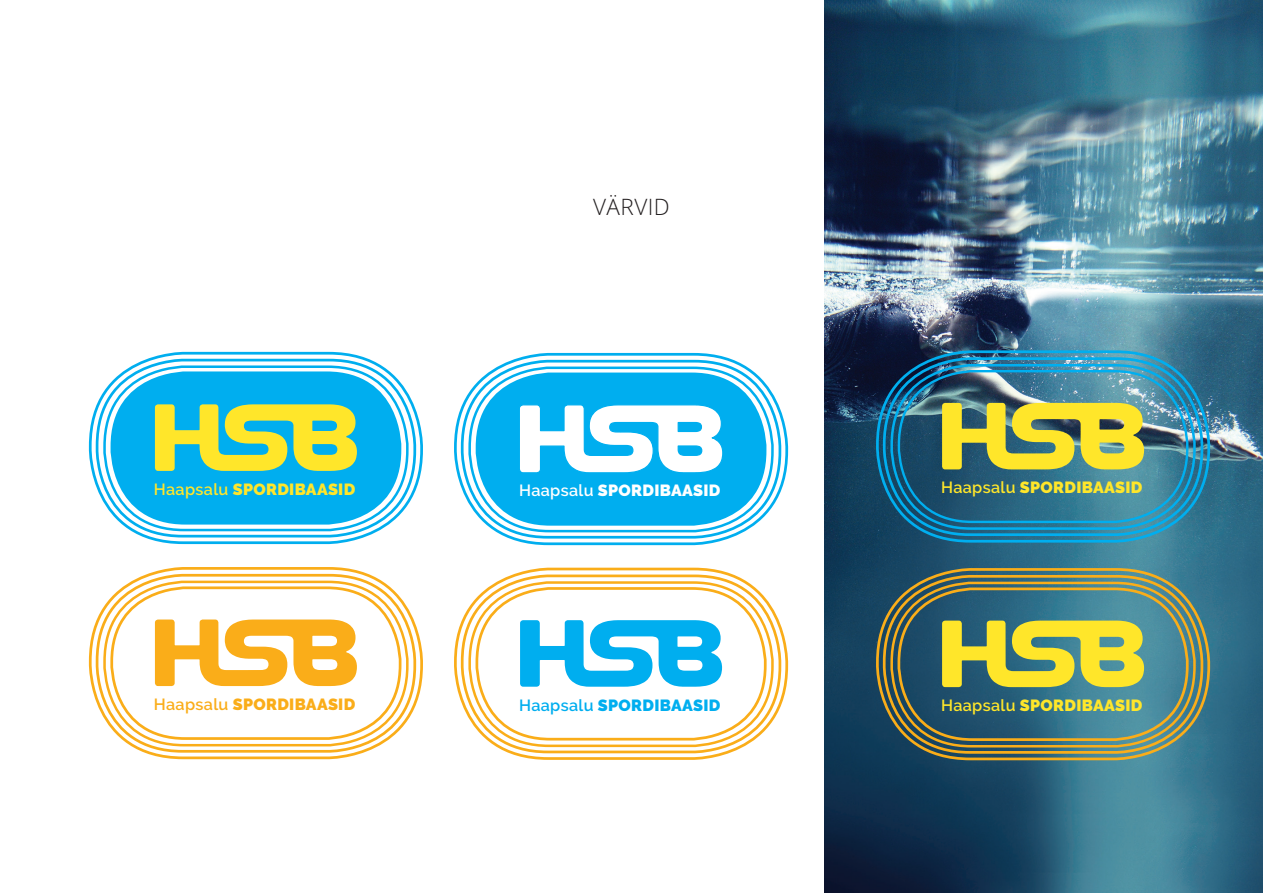
<style>
.page{position:relative;width:1263px;height:893px;background:#fff}
.page>*{position:absolute;margin:0;border:0;box-sizing:border-box;transform-origin:0 0}
.t1{font:300 22.5px "Open Sans";letter-spacing:.02em;color:#231f20}
.t2{font:900 16.2px "Raleway";letter-spacing:.02em;color:#ffe62a}
.t3{font:900 16.2px "Raleway";letter-spacing:.02em;color:#fff}
.t4{font:900 16.2px "Raleway";letter-spacing:.02em;color:#faad19}
.t5{font:900 16.2px "Raleway";letter-spacing:.02em;color:#00aeef}
.s1{font-weight:600}
</style>
<div class="page">
<div style="left:468px;top:367px;width:306px;height:165px;border:3px solid #00aeef;border-radius:79px"></div>
<div style="left:477px;top:374px;width:288px;height:150px;background:#00aeef;border-radius:73px"></div>
<svg style="left:518px;top:405px;width:206px;height:355px"></svg>
<img style="left:825px;top:0;width:438px;height:893px">
<div style="left:96px;top:359px;width:320px;height:178px;border:3px solid #00aeef;border-radius:86px"></div>
<div style="left:89px;top:352px;width:334px;height:192px;border:3px solid #00aeef;border-radius:93px"></div>
<div style="left:103px;top:365px;width:306px;height:166px;border:3px solid #00aeef;border-radius:79px"></div>
<div style="left:112px;top:373px;width:288px;height:150px;background:#00aeef;border-radius:73px"></div>
<div style="left:111px;top:371px;width:290px;height:154px;border:2px solid #00aeef;border-radius:73px"></div>
<svg style="left:155px;top:404px;width:202px;height:67px"></svg>
<div style="left:96px;top:574px;width:320px;height:179px;border:3px solid #faad19;border-radius:86px"></div>
<div style="left:89px;top:567px;width:334px;height:192px;border:3px solid #faad19;border-radius:93px"></div>
<div style="left:103px;top:581px;width:306px;height:165px;border:3px solid #faad19;border-radius:79px"></div>
<div style="left:110px;top:586px;width:291px;height:154px;border:3px solid #faad19;border-radius:73px"></div>
<svg style="left:155px;top:619px;width:202px;height:67px"></svg>
<div style="left:461px;top:574px;width:320px;height:179px;border:3px solid #faad19;border-radius:86px"></div>
<div style="left:454px;top:568px;width:334px;height:192px;border:3px solid #faad19;border-radius:93px"></div>
<div style="left:468px;top:581px;width:306px;height:166px;border:3px solid #faad19;border-radius:79px"></div>
<div style="left:475px;top:587px;width:292px;height:153px;border:3px solid #faad19;border-radius:73px"></div>
<svg style="left:520px;top:620px;width:202px;height:67px"></svg>
<div style="left:883px;top:357px;width:320px;height:179px;border:3px solid #00aeef;border-radius:86px"></div>
<div style="left:876px;top:350px;width:334px;height:193px;border:3px solid #00aeef;border-radius:93px"></div>
<div style="left:890px;top:364px;width:306px;height:166px;border:3px solid #00aeef;border-radius:79px"></div>
<div style="left:898px;top:370px;width:290px;height:153px;border:2px solid #00aeef;border-radius:73px"></div>
<svg style="left:942px;top:403px;width:202px;height:66px;background:#c0bc43"></svg>
<div style="left:883px;top:575px;width:320px;height:179px;border:3px solid #faad19;border-radius:86px"></div>
<div style="left:876px;top:568px;width:334px;height:192px;border:3px solid #faad19;border-radius:93px"></div>
<div style="left:890px;top:582px;width:306px;height:165px;border:3px solid #faad19;border-radius:79px"></div>
<div style="left:897px;top:587px;width:291px;height:154px;border:3px solid #faad19;border-radius:73px"></div>
<svg style="left:942px;top:621px;width:202px;height:66px;background:#bfc147"></svg>
<h1 class="t1" style="left:593px;top:191px;width:78px">VÄRVID</h1>
<p class="t2" style="left:154px;top:480px;width:203px"><span class="s1">Haapsalu</span> SPORDIBAASID</p>
<p class="t3" style="left:519px;top:481px;width:203px"><span class="s1">Haapsalu</span> SPORDIBAASID</p>
<p class="t4" style="left:154px;top:695px;width:203px"><span class="s1">Haapsalu</span> SPORDIBAASID</p>
<p class="t5" style="left:519px;top:695px;width:203px"><span class="s1">Haapsalu</span> SPORDIBAASID</p>
<p class="t2" style="left:941px;top:478px;width:203px"><span class="s1">Haapsalu</span> SPORDIBAASID</p>
<p class="t2" style="left:941px;top:696px;width:203px"><span class="s1">Haapsalu</span> SPORDIBAASID</p>
</div>
